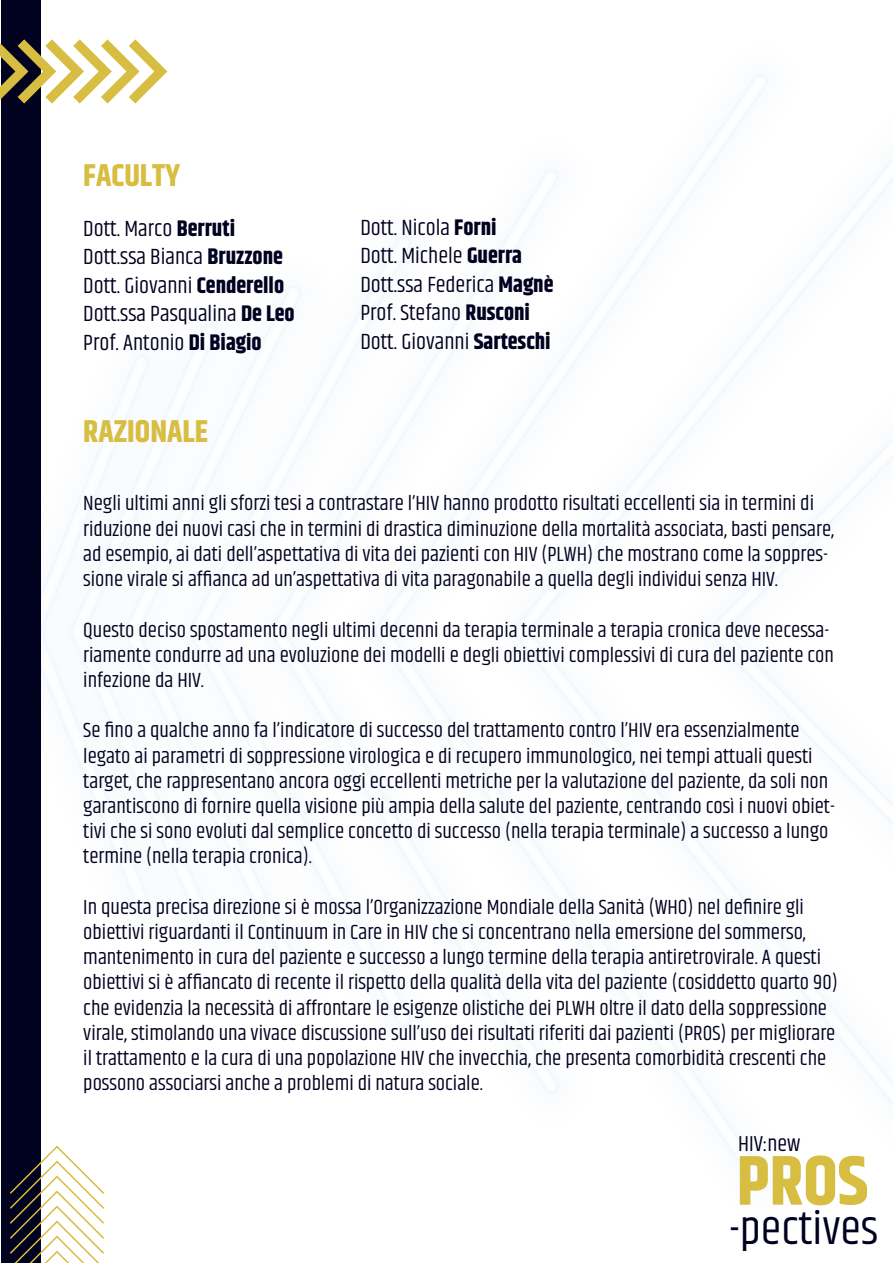
<style>
.page{position:relative;width:893px;height:1263px;background:#fff}
.page>*{position:absolute;margin:0;border:0;box-sizing:border-box;transform-origin:0 0}
.t1{font:700 70.05px "Khand";color:#d7bd42}
.t2{font:46.95px "Khand";color:#010120}
.t3{font:700 31.5px "Khand";color:#d7bd42}
.t4{font:22.5px/28.5px "Khand";color:#010120}
.t5{font:22.2px "Khand";color:#010120}
.t6{font:21px/25.2px "Khand";color:#010120}
.s1{font-weight:700}
</style>
<div class="page">
<svg style="left:192px;top:324px;width:16px;height:615px"></svg>
<svg style="left:273px;top:286px;width:39px;height:691px"></svg>
<svg style="left:378px;top:236px;width:73px;height:791px"></svg>
<svg style="left:517px;top:169px;width:130px;height:925px"></svg>
<svg style="left:712px;top:74px;width:181px;height:1115px"></svg>
<div style="left:1px;top:0;width:40px;height:1263px;background:#010120"></div>
<svg style="left:10px;top:1145px;width:94px;height:118px"></svg>
<svg style="left:0;top:39px;width:167px;height:65px"></svg>
<h3 class="t3" style="left:83px;top:152px;width:99px">FACULTY</h3>
<p class="t4" style="left:83px;top:215px;width:213px">Dott. Marco <span class="s1">Berruti<br></span>Dott.ssa Bianca <span class="s1">Bruzzone<br></span>Dott. Giovanni <span class="s1">Cenderello<br></span>Dott.ssa Pasqualina <span class="s1">De Leo<br></span>Prof. Antonio <span class="s1">Di Biagio</span></p>
<p class="t4" style="left:360px;top:214px;width:195px">Dott. Nicola <span class="s1">Forni<br></span>Dott. Michele <span class="s1">Guerra<br></span>Dott.ssa Federica <span class="s1">Magnè<br></span>Prof. Stefano <span class="s1">Rusconi<br></span>Dott. Giovanni <span class="s1">Sarteschi</span></p>
<h3 class="t3" style="left:83px;top:409px;width:126px">RAZIONALE</h3>
<p class="t6" style="left:83px;top:492px;width:752px">Negli ultimi anni gli sforzi tesi a contrastare l’HIV hanno prodotto risultati eccellenti sia in termini di riduzione dei nuovi casi che in termini di drastica diminuzione della mortalità associata, basti pensare, ad esempio, ai dati dell’aspettativa di vita dei pazienti con HIV (PLWH) che mostrano come la soppres&shy;sione virale si affianca ad un’aspettativa di vita paragonabile a quella degli individui senza HIV.</p>
<p class="t6" style="left:83px;top:618px;width:752px">Questo deciso spostamento negli ultimi decenni da terapia terminale a terapia cronica deve necessa&shy;riamente condurre ad una evoluzione dei modelli e degli obiettivi complessivi di cura del paziente con infezione da HIV.</p>
<p class="t6" style="left:83px;top:719px;width:753px">Se fino a qualche anno fa l’indicatore di successo del trattamento contro l’HIV era essenzialmente legato ai parametri di soppressione virologica e di recupero immunologico, nei tempi attuali questi target, che rappresentano ancora oggi eccellenti metriche per la valutazione del paziente, da soli non garantiscono di fornire quella visione più ampia della salute del paziente, centrando così i nuovi obiet&shy;tivi che si sono evoluti dal semplice concetto di successo (nella terapia terminale) a successo a lungo termine (nella terapia cronica).</p>
<p class="t6" style="left:83px;top:895px;width:756px">In questa precisa direzione si è mossa l’Organizzazione Mondiale della Sanità (WHO) nel definire gli obiettivi riguardanti il Continuum in Care in HIV che si concentrano nella emersione del sommerso, mantenimento in cura del paziente e successo a lungo termine della terapia antiretrovirale. A questi obiettivi si è affiancato di recente il rispetto della qualità della vita del paziente (cosiddetto quarto 90) che evidenzia la necessità di affrontare le esigenze olistiche dei PLWH oltre il dato della soppressione virale, stimolando una vivace discussione sull’uso dei risultati riferiti dai pazienti (PROS) per migliorare il trattamento e la cura di una popolazione HIV che invecchia, che presenta comorbidità crescenti che possono associarsi anche a problemi di natura sociale.</p>
<p class="t5" style="left:738px;top:1130px;width:64px">HIV:new</p>
<h1 class="t1" style="left:737px;top:1131px;width:133px">PROS</h1>
<h2 class="t2" style="left:729px;top:1201px;width:150px">-pectives</h2>
</div>
